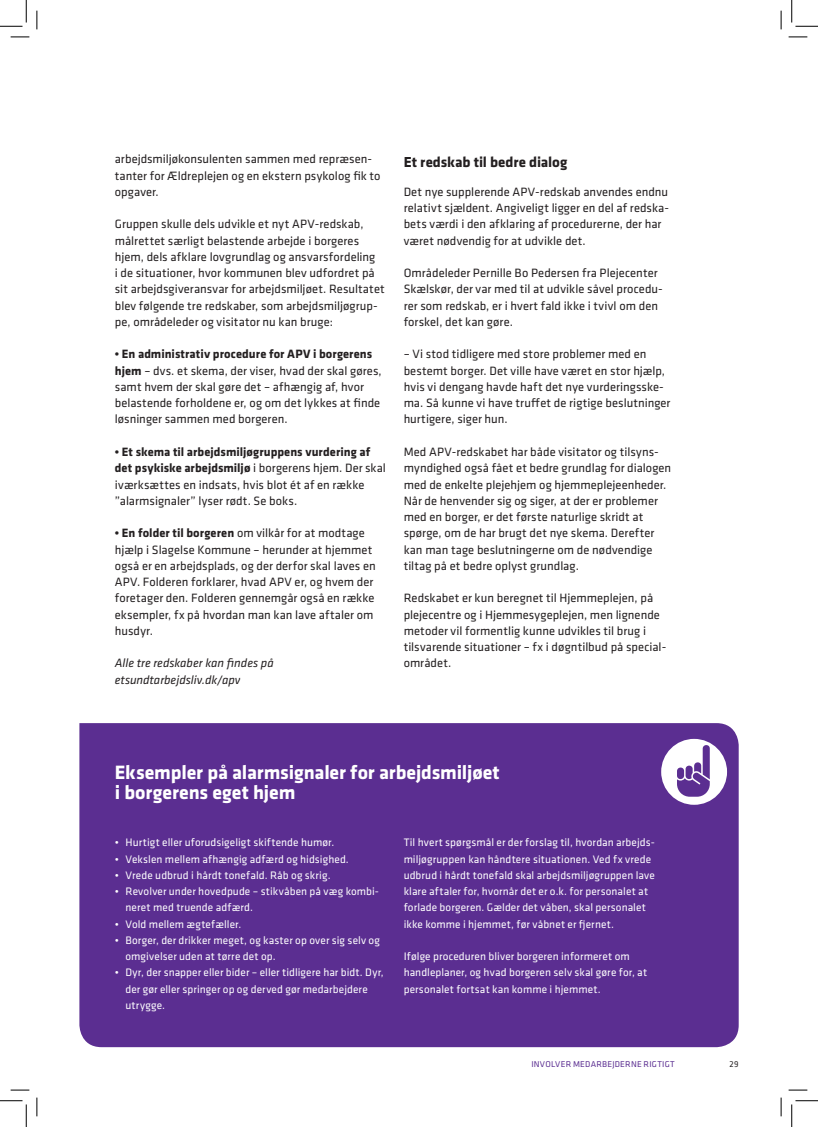
<style>
.page{position:relative;width:818px;height:1127px;background:#fff}
.page>*{position:absolute;margin:0;border:0;box-sizing:border-box;transform-origin:0 0}
.Boksrubrik-3{font:700 20px/20px "Klavika";letter-spacing:-.01em;color:#fff}
.mellemrubrik-3{font:700 15px "Klavika";letter-spacing:-.005em;color:#231f20}
.Brød{font:12.5px/16.2px "Klavika";color:#231f20}
.Brød-2{font:italic 12.5px/16.2px "Klavika";color:#231f20}
.Boksbrød{font:11.25px/16.2px "Klavika";letter-spacing:.005em;color:#fff}
.Boksbrød_indryk{font:11.25px/16.2px "Klavika";letter-spacing:.005em;color:#fff}
.t1{font:8.75px "Klavika";letter-spacing:.025em;color:#5b2e91}
.t2{font:8.75px "Klavika";color:#231f20}
.s1{font-weight:700}
</style>
<div class="page">
<div style="left:79px;top:723px;width:660px;height:323px;background:#5b2e91"></div>
<div style="left:661px;top:738px;width:66px;height:66px;background:#fff;border-radius:50%"></div>
<svg style="left:677px;top:745px;width:33px;height:51px"></svg>
<svg style="left:11px;top:36px;width:18px;height:2px"></svg>
<svg style="left:788px;top:36px;width:19px;height:2px"></svg>
<svg style="left:11px;top:1089px;width:18px;height:1px"></svg>
<svg style="left:788px;top:1089px;width:19px;height:1px"></svg>
<svg style="left:36px;top:11px;width:2px;height:18px"></svg>
<svg style="left:36px;top:1097px;width:2px;height:18px"></svg>
<svg style="left:780px;top:11px;width:2px;height:18px"></svg>
<svg style="left:780px;top:1097px;width:2px;height:18px"></svg>
<svg style="left:0;top:0;width:27px;height:27px"></svg>
<svg style="left:0;top:1100px;width:27px;height:26px"></svg>
<svg style="left:791px;top:0;width:27px;height:27px"></svg>
<svg style="left:791px;top:1100px;width:27px;height:26px"></svg>
<p class="Brød" style="left:115px;top:150px;width:267px">arbejdsmiljøkonsulenten sammen med repræsen&shy;tanter for Ældreplejen og en ekstern psykolog fik to opgaver.</p>
<p class="Brød" style="left:115px;top:215px;width:271px">Gruppen skulle dels udvikle et nyt APV-redskab, målrettet særligt belastende arbejde i borgeres hjem, dels afklare lovgrundlag og ansvarsfordeling<br>i de situationer, hvor kommunen blev udfordret på sit arbejdsgiveransvar for arbejdsmiljøet. Resultatet blev følgende tre redskaber, som arbejdsmiljøgrup&shy;pe, områdeleder og visitator nu kan bruge:</p>
<p class="Brød" style="left:115px;top:345px;width:268px"><span class="s1">• En administrativ procedure for APV i borgerens hjem</span> – dvs. et skema, der viser, hvad der skal gøres, samt hvem der skal gøre det – afhængig af, hvor belastende forholdene er, og om det lykkes at finde løsninger sammen med borgeren.</p>
<p class="Brød" style="left:115px;top:443px;width:273px"><span class="s1">• Et skema til arbejdsmiljøgruppens vurdering af det psykiske arbejdsmiljø</span> i borgerens hjem. Der skal iværksættes en indsats, hvis blot ét af en række ”alarmsignaler” lyser rødt. Se boks.</p>
<p class="Brød" style="left:115px;top:524px;width:262px"><span class="s1">• En folder til borgeren</span> om vilkår for at modtage hjælp i Slagelse Kommune – herunder at hjemmet også er en arbejdsplads, og der derfor skal laves en APV. Folderen forklarer, hvad APV er, og hvem der foretager den. Folderen gennemgår også en række eksempler, fx på hvordan man kan lave aftaler om husdyr.</p>
<p class="Brød-2" style="left:115px;top:654px;width:160px">Alle tre redskaber kan findes på etsundtarbejdsliv.dk/apv</p>
<p class="mellemrubrik-3" style="left:404px;top:151px;width:165px">Et redskab til bedre dialog</p>
<p class="Brød" style="left:404px;top:183px;width:267px">Det nye supplerende APV-redskab anvendes endnu relativt sjældent. Angiveligt ligger en del af redska&shy;bets værdi i den afklaring af procedurerne, der har været nødvendig for at udvikle det.</p>
<p class="Brød" style="left:404px;top:264px;width:261px">Områdeleder Pernille Bo Pedersen fra Plejecenter Skælskør, der var med til at udvikle såvel procedu&shy;rer som redskab, er i hvert fald ikke i tvivl om den forskel, det kan gøre.</p>
<p class="Brød" style="left:404px;top:345px;width:268px">– Vi stod tidligere med store problemer med en bestemt borger. Det ville have været en stor hjælp, hvis vi dengang havde haft det nye vurderingsske&shy;ma. Så kunne vi have truffet de rigtige beslutninger hurtigere, siger hun.</p>
<p class="Brød" style="left:404px;top:443px;width:269px">Med APV-redskabet har både visitator og tilsyns&shy;myndighed også fået et bedre grundlag for dialogen med de enkelte plejehjem og hjemmeplejeenheder.<br>Når de henvender sig og siger, at der er problemer med en borger, er det første naturlige skridt at spørge, om de har brugt det nye skema. Derefter kan man tage beslutningerne om de nødvendige tiltag på et bedre oplyst grundlag.</p>
<p class="Brød" style="left:404px;top:589px;width:264px">Redskabet er kun beregnet til Hjemmeplejen, på plejecentre og i Hjemmesygeplejen, men lignende metoder vil formentlig kunne udvikles til brug i tilsvarende situationer – fx i døgntilbud på special&shy;området.</p>
<p class="Boksrubrik-3" style="left:115px;top:761px;width:386px">Eksempler på alarmsignaler for arbejdsmiljøet i borgerens eget hjem</p>
<p class="Boksbrød_indryk" style="left:115px;top:833px;width:221px">• Hurtigt eller uforudsigeligt skiftende humør.</p>
<p class="Boksbrød_indryk" style="left:115px;top:850px;width:235px">• Vekslen mellem afhængig adfærd og hidsighed.</p>
<p class="Boksbrød_indryk" style="left:115px;top:866px;width:217px">• Vrede udbrud i hårdt tonefald. Råb og skrig.</p>
<p class="Boksbrød_indryk" style="left:125px;top:882px;width:255px;text-indent:-11px">• Revolver under hovedpude – stikvåben på væg kombi&shy;neret med truende adfærd.</p>
<p class="Boksbrød_indryk" style="left:115px;top:915px;width:128px">• Vold mellem ægtefæller.</p>
<p class="Boksbrød_indryk" style="left:125px;top:931px;width:256px;text-indent:-11px">• Borger, der drikker meget, og kaster op over sig selv og omgivelser uden at tørre det op.</p>
<p class="Boksbrød_indryk" style="left:125px;top:963px;width:260px;text-indent:-11px">• Dyr, der snapper eller bider – eller tidligere har bidt. Dyr, der gør eller springer op og derved gør medarbejdere utrygge.</p>
<p class="Boksbrød" style="left:404px;top:833px;width:253px">Til hvert spørgsmål er der forslag til, hvordan arbejds&shy;miljøgruppen kan håndtere situationen. Ved fx vrede udbrud i hårdt tonefald skal arbejdsmiljøgruppen lave klare aftaler for, hvornår det er o.k. for personalet at forlade borgeren. Gælder det våben, skal personalet ikke komme i hjemmet, før våbnet er fjernet.</p>
<p class="Boksbrød" style="left:404px;top:947px;width:245px">Ifølge proceduren bliver borgeren informeret om handleplaner, og hvad borgeren selv skal gøre for, at personalet fortsat kan komme i hjemmet.</p>
<p class="t1" style="left:531px;top:1058px;width:145px">INVOLVER MEDARBEJDERNE RIGTIGT</p>
<p class="t2" style="left:729px;top:1058px;width:11px">29</p>
</div>
